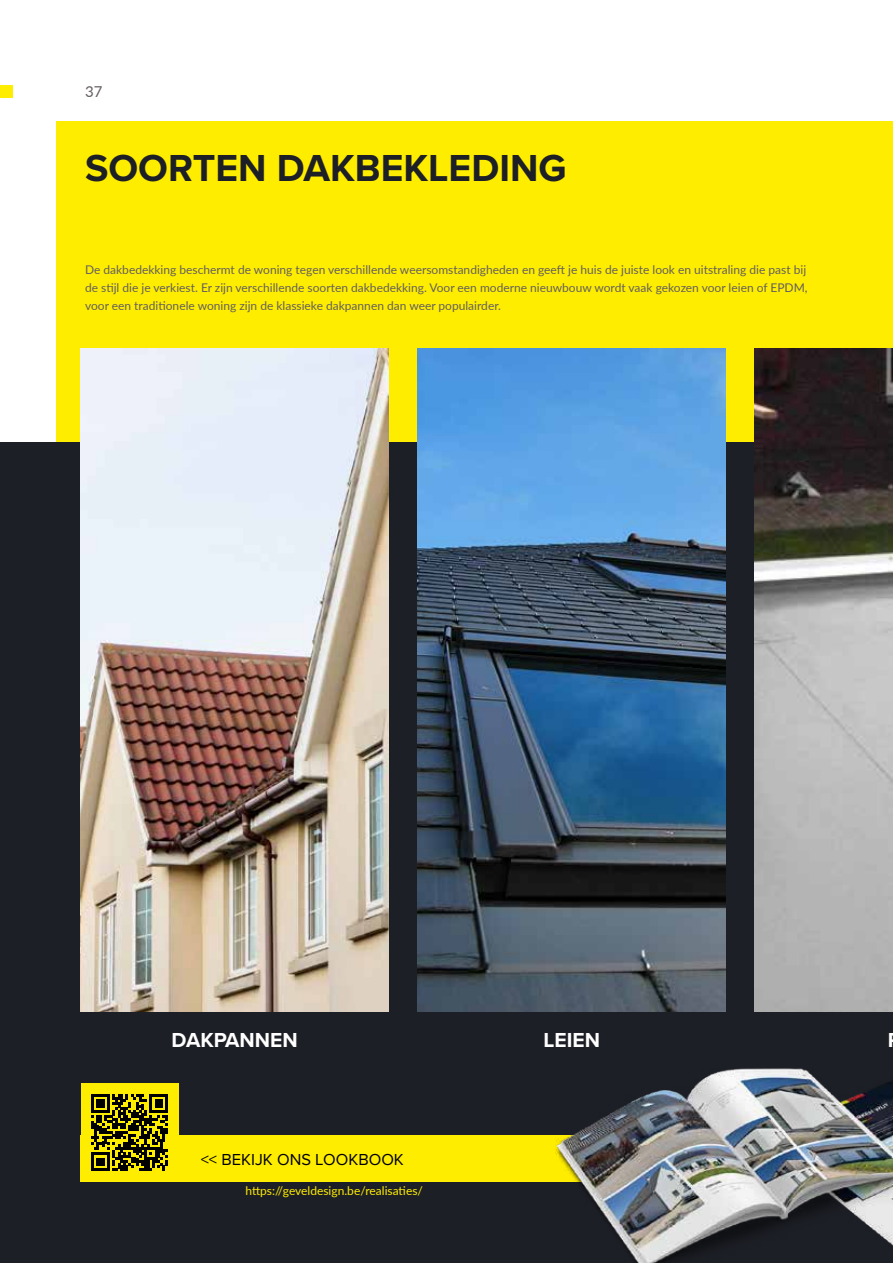
<style>
.page{position:relative;width:893px;height:1263px;background:#fff}
.page>*{position:absolute;margin:0;border:0;box-sizing:border-box;transform-origin:0 0}
.t1{font:700 39px "Proxima Nova";color:#1d1f26}
.t2{font:700 21px "Proxima Nova";color:#fff}
.t3{font:16.5px "Proxima Nova";color:#000}
.t4{font:15px "Lato";color:#635f5e}
.t5{font:12px/18px "Lato";color:#635f5e;text-align:justify}
.t6{font:12px "Lato";color:#ffed00}
</style>
<div class="page">
<div style="left:57px;top:121px;width:836px;height:1142px;background:#ffed00"></div>
<div style="left:0;top:443px;width:893px;height:820px;background:#1d1f26"></div>
<img style="left:755px;top:349px;width:138px;height:663px">
<img style="left:418px;top:349px;width:308px;height:663px">
<img style="left:81px;top:349px;width:308px;height:663px">
<div style="left:81px;top:1135px;width:763px;height:46px;background:#ffed00"></div>
<div style="left:81px;top:1083px;width:97px;height:98px;background:#ffed00"></div>
<svg style="left:91px;top:1094px;width:77px;height:77px"></svg>
<img style="left:531px;top:1068px;width:362px;height:195px">
<div style="left:0;top:85px;width:13px;height:12px;background:#ffed00"></div>
<p class="t4" style="left:85px;top:81px;width:19px">37</p>
<h1 class="t1" style="left:85px;top:139px;width:483px">SOORTEN DAKBEKLEDING</h1>
<p class="t5" style="left:85px;top:260px;width:724px">De dakbedekking beschermt de woning tegen verschillende weersomstandigheden en geeft je huis de juiste look en uitstraling die past bij de stijl die je verkiest. Er zijn verschillende soorten dakbedekking. Voor een moderne nieuwbouw wordt vaak gekozen voor leien of EPDM, voor een traditionele woning zijn de klassieke dakpannen dan weer populairder.</p>
<h2 class="t2" style="left:172px;top:1024px;width:128px">DAKPANNEN</h2>
<h2 class="t2" style="left:543px;top:1024px;width:58px">LEIEN</h2>
<h3 class="t3" style="left:201px;top:1147px;width:205px">&lt;&lt; BEKIJK ONS LOOKBOOK</h3>
<p class="t6" style="left:245px;top:1182px;width:179px">https://geveldesign.be/realisaties/</p>
</div>
